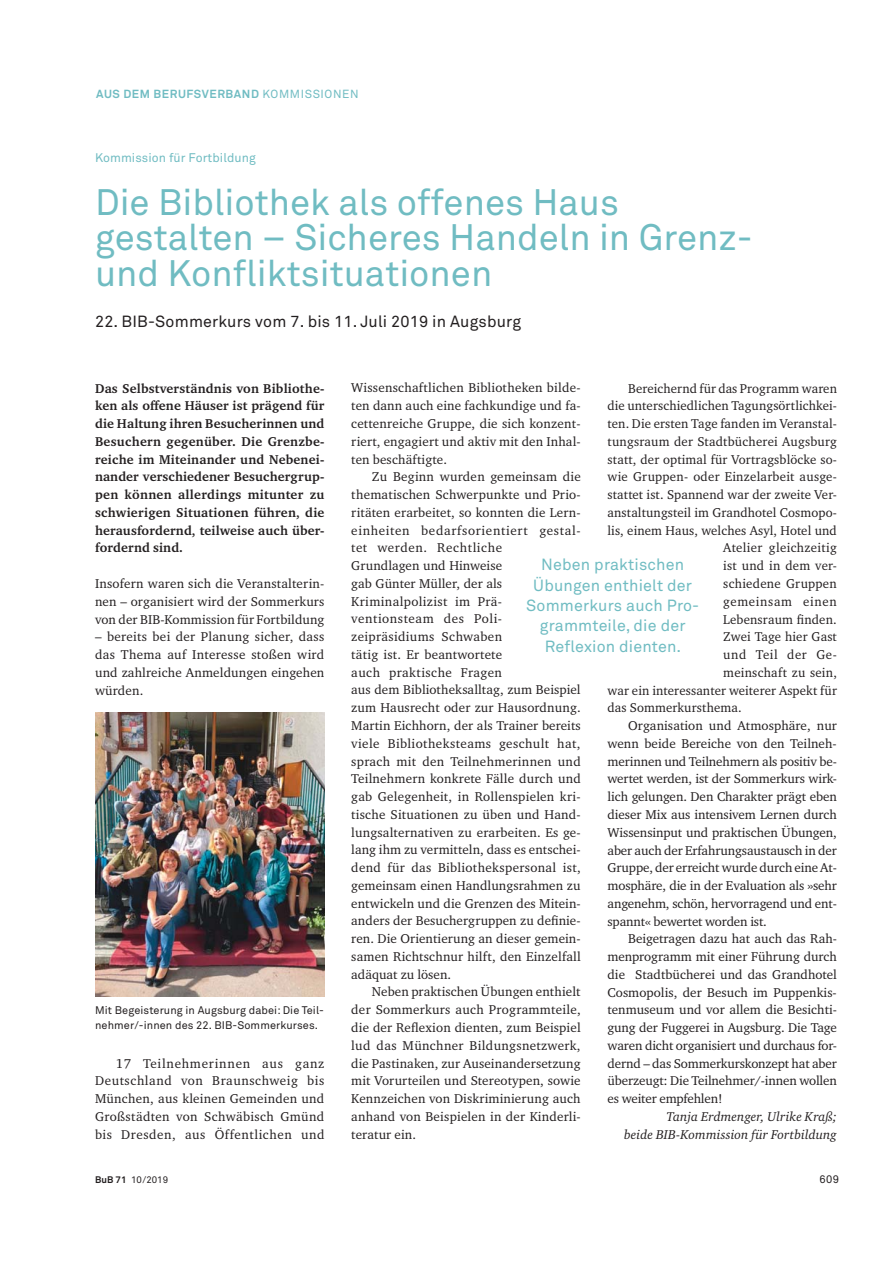
<style>
.page{position:relative;width:893px;height:1263px;background:#fff}
.page>*{position:absolute;margin:0;border:0;box-sizing:border-box;transform-origin:0 0}
.t1{font:36.45px/35.5px "Akkurat Pro";color:#70bcc2}
.t2{font:16.05px/20.4px "Akkurat Pro";letter-spacing:.01em;color:#70bcc2;text-align:center}
.t3{font:16.05px "Akkurat Pro";letter-spacing:.01em;color:#231f20}
.t4{font:13.05px/17.7px "Charter ITC Pro";letter-spacing:.01em;color:#231f20;text-align:justify}
.t5{font:13.05px "Charter ITC Pro";letter-spacing:-.01em;color:#231f20}
.t6{font:700 13.05px/17.7px "Charter ITC Pro";letter-spacing:.01em;color:#231f20;text-align:justify}
.t7{font:italic 13.05px/17.7px "Charter ITC Pro";letter-spacing:.01em;color:#231f20;text-align:right}
.t8{font:13.05px "Charter ITC Pro";letter-spacing:.03em;color:#231f20}
.t9{font:13.05px "Charter ITC Pro";letter-spacing:.055em;color:#231f20}
.t10{font:13.05px "Charter ITC Pro";letter-spacing:.045em;color:#231f20}
.t11{font:12.45px "Akkurat Pro";letter-spacing:.005em;color:#70bcc2}
.t12{font:700 11.7px "Akkurat Pro";letter-spacing:.05em;color:#70bcc2}
.t13{font:10.95px/14.5px "Akkurat Pro";letter-spacing:.01em;color:#231f20}
.t14{font:9.45px "Akkurat Pro Regular 2";letter-spacing:.01em;color:#231f20}
.s1{font-weight:400}
.s2{font-family:"Akkurat Pro Bold 2"}
</style>
<div class="page">
<img style="left:95px;top:712px;width:229px;height:285px">
<p class="t12" style="left:96px;top:87px;width:264px">AUS DEM BERUFSVERBAND <span class="s1">KOMMISSIONEN</span></p>
<p class="t11" style="left:95px;top:153px;width:162px">Kommission für Fortbildung</p>
<h1 class="t1" style="left:95px;top:188px;width:659px">Die Bibliothek als offenes Haus gestalten – Sicheres Handeln in Grenz&shy;und Konfliktsituationen</h1>
<p class="t3" style="left:95px;top:315px;width:427px">22. BIB-Sommerkurs vom 7. bis 11. Juli 2019 in Augsburg</p>
<p class="t6" style="left:95px;top:380px;width:231px">Das Selbstverständnis von Bibliothe&shy;ken als offene Häuser ist prägend für die Haltung ihren Besucherinnen und Besuchern gegenüber. Die Grenzbe&shy;reiche im Miteinander und Nebenei&shy;nander verschiedener Besuchergrup&shy;pen können allerdings mitunter zu schwierigen Situationen führen, die herausfordernd, teilweise auch über&shy;fordernd sind.</p>
<p class="t4" style="left:95px;top:575px;width:231px">Insofern waren sich die Veranstalterin&shy;nen – organisiert wird der Sommerkurs von der BIB-Kommission für Fortbildung</p>
<p class="t4" style="left:95px;top:629px;width:231px">– bereits bei der Planung sicher, dass das Thema auf Interesse stoßen wird und zahlreiche Anmeldungen eingehen würden.</p>
<p class="t13" style="left:95px;top:1005px;width:230px">Mit Begeisterung in Augsburg dabei: Die Teil&shy;nehmer/-innen des 22. BIB-Sommerkurses.</p>
<p class="t4" style="left:95px;top:1055px;width:231px;text-indent:21px">17 Teilnehmerinnen aus ganz Deutschland von Braunschweig bis München, aus kleinen Gemeinden und Großstädten von Schwäbisch Gmünd bis Dresden, aus Öffentlichen und</p>
<p class="t4" style="left:351px;top:380px;width:231px">Wissenschaftlichen Bibliotheken bilde&shy;ten dann auch eine fachkundige und fa&shy;cettenreiche Gruppe, die sich konzent&shy;riert, engagiert und aktiv mit den Inhal&shy;ten beschäftigte.</p>
<p class="t4" style="left:351px;top:469px;width:231px;text-align:left;text-indent:21px">Zu Beginn wurden gemeinsam die thematischen Schwerpunkte und Prio&shy;ritäten erarbeitet, so konnten die Lern&shy;einheiten bedarfsorientiert gestal&shy;tet werden. Rechtliche<br>Grundlagen und Hinweise<br>gab Günter Müller, der als Kriminalpolizist im Prä&shy;ventionsteam des Poli&shy;zeipräsidiums Schwaben<br>tätig ist. Er beantwortete<br>auch praktische Fragen<br>aus dem Bibliotheksalltag, zum Beispiel zum Hausrecht oder zur Hausordnung.<br>Martin Eichhorn, der als Trainer bereits viele Bibliotheksteams geschult hat, sprach mit den Teilnehmerinnen und Teilnehmern konkrete Fälle durch und gab Gelegenheit, in Rollenspielen kri&shy;tische Situationen zu üben und Hand&shy;lungsalternativen zu erarbeiten. Es ge&shy;lang ihm zu vermitteln, dass es entschei&shy;dend für das Bibliothekspersonal ist, gemeinsam einen Handlungsrahmen zu entwickeln und die Grenzen des Mitein&shy;anders der Besuchergruppen zu definie&shy;ren. Die Orientierung an dieser gemein&shy;samen Richtschnur hilft, den Einzelfall adäquat zu lösen.</p>
<p class="t4" style="left:351px;top:984px;width:231px;text-indent:21px">Neben praktischen Übungen enthielt der Sommerkurs auch Programmteile, die der Reflexion dienten, zum Beispiel lud das Münchner Bildungsnetzwerk, die Pastinaken, zur Auseinandersetzung mit Vorurteilen und Stereotypen, sowie Kennzeichen von Diskriminierung auch anhand von Beispielen in der Kinderli&shy;teratur ein.</p>
<p class="t4" style="left:628px;top:380px;width:210px">Bereichernd für das Programm waren</p>
<p class="t4" style="left:607px;top:398px;width:231px">die unterschiedlichen Tagungsörtlichkei-</p>
<p class="t4" style="left:607px;top:415px;width:231px">ten. Die ersten Tage fanden im Veranstal-</p>
<p class="t4" style="left:607px;top:433px;width:231px">tungsraum der Stadtbücherei Augsburg</p>
<p class="t4" style="left:607px;top:451px;width:231px">statt, der optimal für Vortragsblöcke so-</p>
<p class="t4" style="left:607px;top:469px;width:231px">wie Gruppen- oder Einzelarbeit ausge-</p>
<p class="t4" style="left:607px;top:486px;width:231px">stattet ist. Spannend war der zweite Ver-</p>
<p class="t4" style="left:607px;top:504px;width:231px">anstaltungsteil im Grandhotel Cosmopo-</p>
<p class="t4" style="left:607px;top:522px;width:231px">lis, einem Haus, welches Asyl, Hotel und</p>
<p class="t8" style="left:723px;top:542px;width:115px">Atelier gleichzeitig</p>
<p class="t4" style="left:723px;top:558px;width:115px">ist und in dem ver-</p>
<p class="t4" style="left:723px;top:575px;width:115px">schiedene Gruppen</p>
<p class="t9" style="left:723px;top:596px;width:115px">gemeinsam einen</p>
<p class="t4" style="left:723px;top:611px;width:115px">Lebensraum finden.</p>
<p class="t4" style="left:723px;top:629px;width:115px">Zwei Tage hier Gast</p>
<p class="t10" style="left:723px;top:649px;width:115px">und Teil der Ge-</p>
<p class="t4" style="left:723px;top:664px;width:115px">meinschaft zu sein,</p>
<p class="t4" style="left:607px;top:682px;width:231px">war ein interessanter weiterer Aspekt für</p>
<p class="t4" style="left:607px;top:700px;width:136px">das Sommerkursthema.</p>
<p class="t4" style="left:628px;top:717px;width:210px">Organisation und Atmosphäre, nur</p>
<p class="t4" style="left:607px;top:735px;width:231px">wenn beide Bereiche von den Teilneh-</p>
<p class="t5" style="left:607px;top:756px;width:231px">merinnen und Teilnehmern als positiv be-</p>
<p class="t5" style="left:607px;top:773px;width:231px">wertet werden, ist der Sommerkurs wirk-</p>
<p class="t4" style="left:607px;top:788px;width:231px">lich gelungen. Den Charakter prägt eben</p>
<p class="t4" style="left:607px;top:806px;width:231px">dieser Mix aus intensivem Lernen durch</p>
<p class="t4" style="left:607px;top:824px;width:231px">Wissensinput und praktischen Übungen,</p>
<p class="t5" style="left:607px;top:844px;width:231px">aber auch der Erfahrungsaustausch in der</p>
<p class="t5" style="left:607px;top:862px;width:231px">Gruppe, der erreicht wurde durch eine At-</p>
<p class="t5" style="left:607px;top:880px;width:231px">mosphäre, die in der Evaluation als »sehr</p>
<p class="t5" style="left:607px;top:898px;width:231px">angenehm, schön, hervorragend und ent-</p>
<p class="t5" style="left:607px;top:915px;width:161px">spannt« bewertet worden ist.</p>
<p class="t4" style="left:628px;top:931px;width:210px">Beigetragen dazu hat auch das Rah-</p>
<p class="t4" style="left:607px;top:948px;width:231px">menprogramm mit einer Führung durch</p>
<p class="t4" style="left:607px;top:966px;width:231px">die Stadtbücherei und das Grandhotel</p>
<p class="t4" style="left:607px;top:984px;width:231px">Cosmopolis, der Besuch im Puppenkis-</p>
<p class="t4" style="left:607px;top:1002px;width:231px">tenmuseum und vor allem die Besichti-</p>
<p class="t5" style="left:607px;top:1022px;width:231px">gung der Fuggerei in Augsburg. Die Tage</p>
<p class="t5" style="left:607px;top:1040px;width:231px">waren dicht organisiert und durchaus for-</p>
<p class="t5" style="left:607px;top:1058px;width:231px">dernd – das Sommerkurskonzept hat aber</p>
<p class="t5" style="left:607px;top:1075px;width:231px">überzeugt: Die Teilnehmer/-innen wollen</p>
<p class="t5" style="left:607px;top:1093px;width:117px">es weiter empfehlen!</p>
<p class="t7" style="left:624px;top:1108px;width:214px">Tanja Erdmenger, Ulrike Kraß;<br>beide BIB-Kommission für Fortbildung</p>
<p class="t2" style="left:526px;top:556px;width:174px">Neben praktischen<br>Übungen enthielt der<br>Sommerkurs auch Pro&shy;grammteile, die der<br>Reflexion dienten.</p>
<p class="t14" style="left:95px;top:1174px;width:75px"><span class="s2">BuB 71</span> 10/2019</p>
<p class="t13" style="left:819px;top:1173px;width:21px">609</p>
</div>
